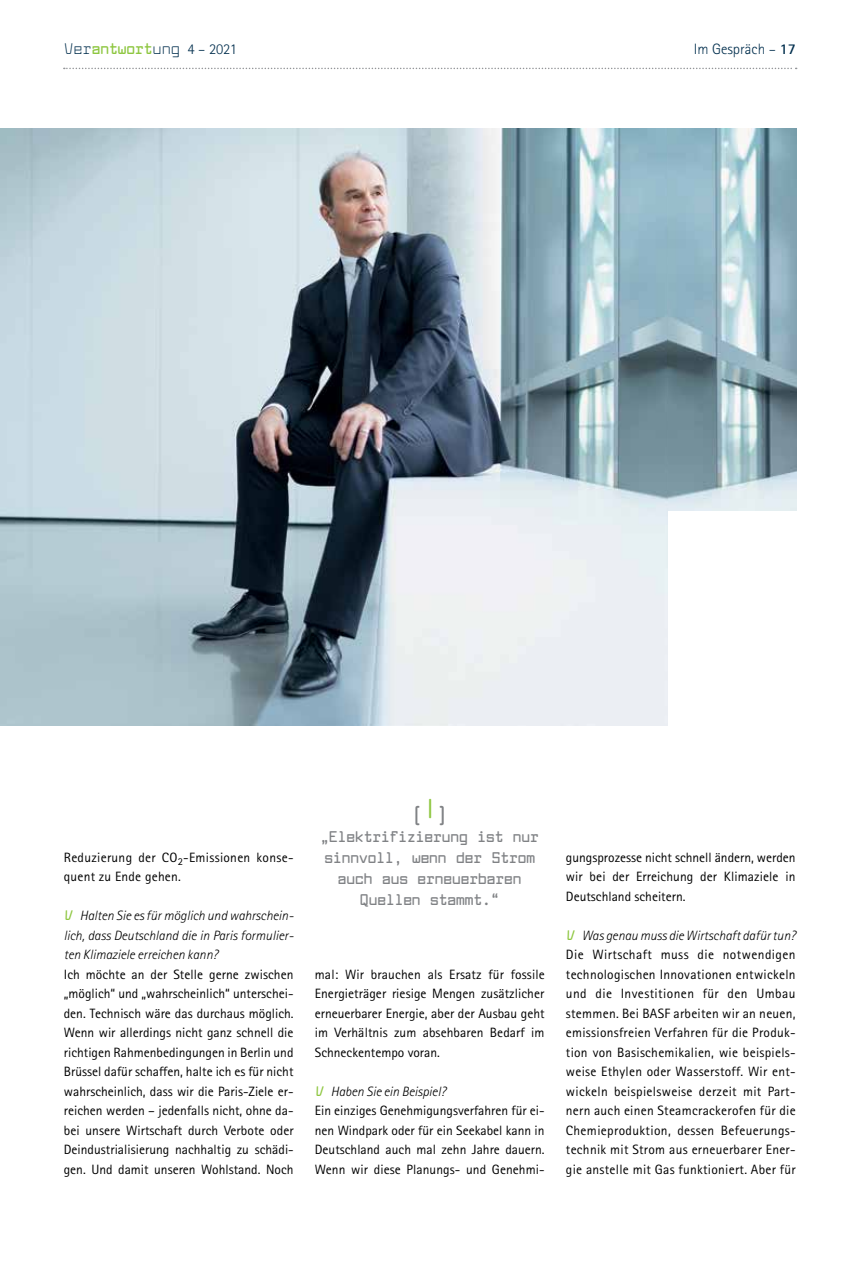
<style>
.page{position:relative;width:851px;height:1263px;background:#fff}
.page>*{position:absolute;margin:0;border:0;box-sizing:border-box;transform-origin:0 0}
.t1{font:700 21px "Larabiefont Rg";color:#808285}
.t2{font:700 15px/21px "Larabiefont Rg";color:#808285;text-align:center}
.t3{font:700 15px "Larabiefont Rg";color:#8dc63f}
.t4{font:300 15px "Rotis Sans Serif Std";color:#002e4d}
.t5{font:13.5px/19.5px "Rotis Sans Serif Std";color:#000;text-align:justify}
.t6{font:italic 300 13.5px/19.5px "Rotis Sans Serif Std";color:#000;text-align:justify}
.t7{font:13.5px/19.5px "Rotis Sans Serif Std";letter-spacing:.02em;color:#000}
.s1{font-weight:400;color:#002e4d}
.s2{font-family:"Rotis Sans Serif Std";font-weight:300;color:#002e4d}
.s3{font-weight:700}
.s4{font-family:"Larabiefont Rg";font-weight:700;color:#8dc63f}
.s5{font-family:"Larabiefont Rg";font-weight:700;font-style:italic;color:#8dc63f}
.s6{font-weight:300;font-style:italic}
</style>
<div class="page">
<svg style="left:64px;top:68px;width:732px;height:1px"></svg>
<img style="left:0;top:128px;width:667px;height:597px">
<img style="left:667px;top:128px;width:129px;height:383px">
<p class="t3" style="left:64px;top:38px;width:174px"><span class="s1">Ver</span>antwort<span class="s1">ung</span> <span class="s2">4 – 2021</span></p>
<p class="t4" style="left:693px;top:40px;width:103px">Im Gespräch – <span class="s3">17</span></p>
<p class="t7" style="left:64px;top:847px;width:231px">Reduzierung der CO<sub>2</sub>-Emissionen konse&shy;quent zu Ende gehen.</p>
<p class="t6" style="left:64px;top:906px;width:231px"><span class="s4">V</span> Halten Sie es für möglich und wahrschein&shy;lich, dass Deutschland die in Paris formulier&shy;ten Klimaziele erreichen kann?</p>
<p class="t5" style="left:64px;top:964px;width:231px">Ich möchte an der Stelle gerne zwischen „möglich“ und „wahrscheinlich“ unterschei&shy;den. Technisch wäre das durchaus möglich.<br>Wenn wir allerdings nicht ganz schnell die richtigen Rahmenbedingungen in Berlin und Brüssel dafür schaffen, halte ich es für nicht wahrscheinlich, dass wir die Paris-Ziele er&shy;reichen werden – jedenfalls nicht, ohne da&shy;bei unsere Wirtschaft durch Verbote oder Deindustrialisierung nachhaltig zu schädi&shy;gen. Und damit unseren Wohlstand. Noch</p>
<h1 class="t1" style="left:411px;top:799px;width:38px">[<sup>|</sup>]</h1>
<p class="t2" style="left:320px;top:826px;width:220px">„Elektrifizierung ist nur sinnvoll, wenn der Strom auch aus erneuerbaren<br>Quellen stammt.“</p>
<p class="t5" style="left:315px;top:964px;width:231px">mal: Wir brauchen als Ersatz für fossile Energieträger riesige Mengen zusätzlicher erneuerbarer Energie, aber der Ausbau geht im Verhältnis zum absehbaren Bedarf im Schneckentempo voran.</p>
<p class="t5" style="left:315px;top:1081px;width:231px;text-align:left"><span class="s5">V</span> <span class="s6">Haben Sie ein Beispiel?<br></span>Ein einziges Genehmigungsverfahren für ei&shy;nen Windpark oder für ein Seekabel kann in Deutschland auch mal zehn Jahre dauern.<br>Wenn wir diese Planungs- und Genehmi-</p>
<p class="t5" style="left:566px;top:847px;width:231px">gungsprozesse nicht schnell ändern, werden wir bei der Erreichung der Klimaziele in Deutschland scheitern.</p>
<p class="t5" style="left:566px;top:925px;width:231px"><span class="s5">V</span> <span class="s6">Was genau muss die Wirtschaft dafür tun?<br></span>Die Wirtschaft muss die notwendigen technologischen Innovationen entwickeln und die Investitionen für den Umbau stemmen. Bei BASF arbeiten wir an neuen, emissionsfreien Verfahren für die Produk&shy;tion von Basischemikalien, wie beispiels&shy;weise Ethylen oder Wasserstoff. Wir ent&shy;wickeln beispielsweise derzeit mit Part&shy;nern auch einen Steamcrackerofen für die Chemieproduktion, dessen Befeuerungs&shy;technik mit Strom aus erneuerbarer Ener&shy;gie anstelle mit Gas funktioniert. Aber für</p>
</div>
